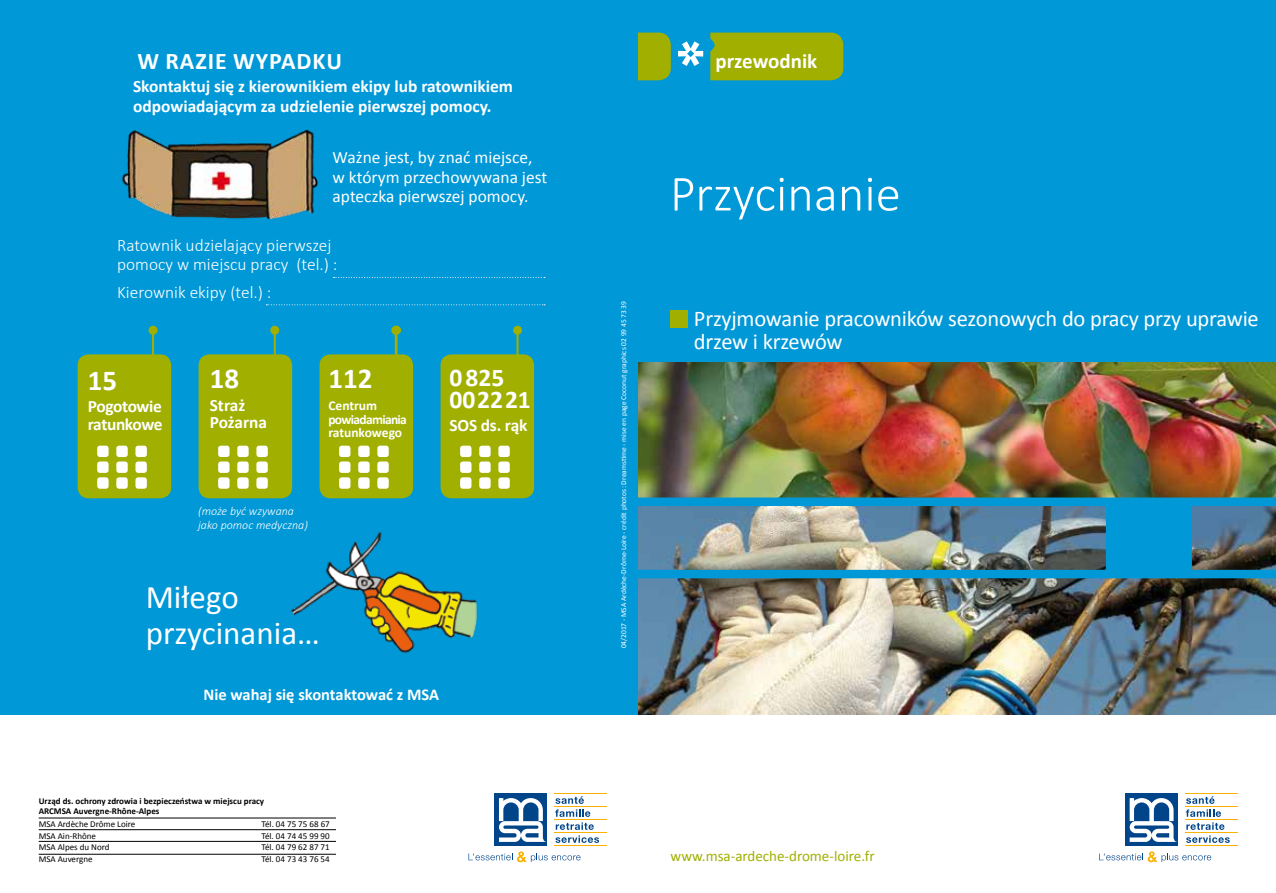
<style>
.page{position:relative;width:1276px;height:893px;background:#fff}
.page>*{position:absolute;margin:0;border:0;box-sizing:border-box;transform-origin:0 0}
.t1{font:300 51px "Calibri";color:#fff}
.t2{font:33px/36px "Calibri";color:#fff}
.t3{font:700 28.95px "Calibri";color:#fff}
.t4{font:700 25.5px/22.8px "Calibri";color:#fff}
.t5{font:700 23.85px "Calibri";letter-spacing:.04em;color:#fff}
.t6{font:22.5px/22.5px "Calibri";letter-spacing:-.01em;color:#fff}
.t7{font:700 21px "Calibri";color:#fff}
.t8{font:700 17.4px/19.5px "Calibri";color:#fff}
.t9{font:300 17.4px/19.5px "Calibri";color:#fff}
.t10{font:17.4px/19.6px "Calibri";color:#fff}
.t11{font:700 17.4px/17.4px "Calibri";letter-spacing:-.02em;color:#fff}
.t12{font:700 16.5px "Calibri";color:#fff}
.t13{font:15px "Calibri";color:#a0af00}
.t14{font:700 13.5px/13.5px "Calibri";letter-spacing:-.015em;color:#fff}
.t15{font:italic 300 12px/13.5px "Calibri";color:#fff}
.t16{font:9px "Calibri";color:#000}
.t17{font:700 9px/10.2px "Calibri";color:#000}
.t18{font:7.5px "Calibri";color:#fff}
</style>
<div class="page">
<img style="left:638px;top:361px;width:638px;height:136px">
<div style="left:638px;top:0;width:638px;height:361px;background:#0098d7"></div>
<img style="left:638px;top:578px;width:638px;height:137px">
<div style="left:710px;top:33px;width:133px;height:47px;background:#a0af00"></div>
<div style="left:638px;top:33px;width:33px;height:47px;background:#a0af00"></div>
<svg style="left:678px;top:41px;width:25px;height:25px"></svg>
<img style="left:638px;top:497px;width:638px;height:81px">
<div style="left:0;top:0;width:638px;height:715px;background:#0098d7"></div>
<svg style="left:555px;top:796px;width:44px;height:47px"></svg>
<hr style="left:554px;top:794px;width:53px;height:1px;background:#f9b200">
<hr style="left:554px;top:807px;width:53px;height:1px;background:#f9b200">
<hr style="left:554px;top:820px;width:53px;height:1px;background:#f9b200">
<hr style="left:554px;top:833px;width:53px;height:1px;background:#f9b200">
<hr style="left:554px;top:846px;width:53px;height:1px;background:#f9b200">
<div style="left:494px;top:794px;width:53px;height:52px;background:#00448a"></div>
<svg style="left:499px;top:798px;width:47px;height:44px"></svg>
<svg style="left:468px;top:851px;width:112px;height:11px"></svg>
<svg style="left:1186px;top:796px;width:43px;height:47px"></svg>
<hr style="left:1185px;top:794px;width:52px;height:1px;background:#f9b200">
<hr style="left:1185px;top:807px;width:52px;height:1px;background:#f9b200">
<hr style="left:1185px;top:820px;width:52px;height:1px;background:#f9b200">
<hr style="left:1185px;top:833px;width:52px;height:1px;background:#f9b200">
<hr style="left:1185px;top:846px;width:52px;height:1px;background:#f9b200">
<div style="left:1125px;top:794px;width:53px;height:52px;background:#00448a"></div>
<svg style="left:1129px;top:798px;width:48px;height:44px"></svg>
<svg style="left:1099px;top:851px;width:112px;height:11px"></svg>
<img style="left:290px;top:532px;width:187px;height:121px">
<img style="left:121px;top:129px;width:197px;height:91px">
<svg style="left:333px;top:277px;width:212px;height:1px"></svg>
<svg style="left:266px;top:304px;width:279px;height:1px"></svg>
<hr style="left:39px;top:818px;width:297px;height:1px;background:#000">
<hr style="left:39px;top:829px;width:297px;height:1px;background:#000">
<hr style="left:39px;top:841px;width:297px;height:1px;background:#000">
<hr style="left:39px;top:854px;width:297px;height:1px;background:#000">
<div style="left:78px;top:354px;width:93px;height:144px;background:#a0af00;border-radius:11px"></div>
<div style="left:199px;top:354px;width:93px;height:144px;background:#a0af00;border-radius:11px"></div>
<div style="left:319px;top:354px;width:94px;height:144px;background:#a0af00;border-radius:11px"></div>
<div style="left:440px;top:354px;width:94px;height:144px;background:#a0af00;border-radius:11px"></div>
<div style="left:97px;top:446px;width:12px;height:11px;background:#fff;border-radius:3px"></div>
<div style="left:116px;top:446px;width:12px;height:11px;background:#fff;border-radius:3px"></div>
<div style="left:135px;top:446px;width:12px;height:11px;background:#fff;border-radius:3px"></div>
<div style="left:97px;top:461px;width:12px;height:12px;background:#fff;border-radius:3px"></div>
<div style="left:116px;top:461px;width:12px;height:12px;background:#fff;border-radius:3px"></div>
<div style="left:135px;top:461px;width:12px;height:12px;background:#fff;border-radius:3px"></div>
<div style="left:97px;top:477px;width:12px;height:12px;background:#fff;border-radius:3px"></div>
<div style="left:116px;top:477px;width:12px;height:12px;background:#fff;border-radius:3px"></div>
<div style="left:135px;top:477px;width:12px;height:12px;background:#fff;border-radius:3px"></div>
<div style="left:218px;top:446px;width:11px;height:11px;background:#fff;border-radius:3px"></div>
<div style="left:237px;top:446px;width:12px;height:11px;background:#fff;border-radius:3px"></div>
<div style="left:256px;top:446px;width:12px;height:11px;background:#fff;border-radius:3px"></div>
<div style="left:218px;top:461px;width:11px;height:12px;background:#fff;border-radius:3px"></div>
<div style="left:237px;top:461px;width:12px;height:12px;background:#fff;border-radius:3px"></div>
<div style="left:256px;top:461px;width:12px;height:12px;background:#fff;border-radius:3px"></div>
<div style="left:218px;top:477px;width:11px;height:12px;background:#fff;border-radius:3px"></div>
<div style="left:237px;top:477px;width:12px;height:12px;background:#fff;border-radius:3px"></div>
<div style="left:256px;top:477px;width:12px;height:12px;background:#fff;border-radius:3px"></div>
<div style="left:339px;top:446px;width:11px;height:11px;background:#fff;border-radius:3px"></div>
<div style="left:358px;top:446px;width:12px;height:11px;background:#fff;border-radius:3px"></div>
<div style="left:377px;top:446px;width:12px;height:11px;background:#fff;border-radius:3px"></div>
<div style="left:460px;top:446px;width:11px;height:11px;background:#fff;border-radius:3px"></div>
<div style="left:479px;top:446px;width:11px;height:11px;background:#fff;border-radius:3px"></div>
<div style="left:498px;top:446px;width:12px;height:11px;background:#fff;border-radius:3px"></div>
<div style="left:339px;top:461px;width:11px;height:12px;background:#fff;border-radius:3px"></div>
<div style="left:358px;top:461px;width:12px;height:12px;background:#fff;border-radius:3px"></div>
<div style="left:377px;top:461px;width:12px;height:12px;background:#fff;border-radius:3px"></div>
<div style="left:460px;top:461px;width:11px;height:12px;background:#fff;border-radius:3px"></div>
<div style="left:479px;top:461px;width:11px;height:12px;background:#fff;border-radius:3px"></div>
<div style="left:498px;top:461px;width:12px;height:12px;background:#fff;border-radius:3px"></div>
<div style="left:339px;top:477px;width:11px;height:12px;background:#fff;border-radius:3px"></div>
<div style="left:358px;top:477px;width:12px;height:12px;background:#fff;border-radius:3px"></div>
<div style="left:377px;top:477px;width:12px;height:12px;background:#fff;border-radius:3px"></div>
<div style="left:460px;top:477px;width:11px;height:12px;background:#fff;border-radius:3px"></div>
<div style="left:479px;top:477px;width:11px;height:12px;background:#fff;border-radius:3px"></div>
<div style="left:498px;top:477px;width:12px;height:12px;background:#fff;border-radius:3px"></div>
<hr style="left:152px;top:332px;width:2px;height:27px;background:#a0af00">
<div style="left:148px;top:326px;width:10px;height:9px;background:#a0af00;border-radius:50%"></div>
<hr style="left:274px;top:332px;width:2px;height:27px;background:#a0af00">
<div style="left:270px;top:326px;width:9px;height:9px;background:#a0af00;border-radius:50%"></div>
<hr style="left:395px;top:332px;width:2px;height:27px;background:#a0af00">
<hr style="left:516px;top:332px;width:2px;height:27px;background:#a0af00">
<div style="left:392px;top:326px;width:9px;height:9px;background:#a0af00;border-radius:50%"></div>
<div style="left:513px;top:326px;width:9px;height:9px;background:#a0af00;border-radius:50%"></div>
<div style="left:670px;top:310px;width:17px;height:18px;background:#a0af00"></div>
<h3 class="t5" style="left:137px;top:44px;width:206px">W RAZIE WYPADKU</h3>
<h3 class="t8" style="left:133px;top:76px;width:381px">Skontaktuj się z kierownikiem ekipy lub ratownikiem odpowiadającym za udzielenie pierwszej pomocy.</h3>
<h3 class="t10" style="left:333px;top:147px;width:216px">Ważne jest, by znać miejsce, w którym przechowywana jest apteczka pierwszej pomocy.</h3>
<h3 class="t9" style="left:117px;top:235px;width:222px">Ratownik udzielający pierwszej pomocy w miejscu pracy (tel.) :</h3>
<h3 class="t9" style="left:117px;top:283px;width:156px">Kierownik ekipy (tel.) :</h3>
<h3 class="t3" style="left:88px;top:359px;width:31px">15</h3>
<h3 class="t11" style="left:88px;top:397px;width:76px">Pogotowie ratunkowe</h3>
<h3 class="t3" style="left:210px;top:358px;width:31px">18</h3>
<h3 class="t8" style="left:210px;top:396px;width:59px;line-height:17.4px">Straż<br>Pożarna</h3>
<h3 class="t3" style="left:328px;top:358px;width:45px">112</h3>
<h3 class="t14" style="left:328px;top:398px;width:80px">Centrum powiadamiania ratunkowego</h3>
<h3 class="t4" style="left:449px;top:365px;width:83px">0 825<br>00 22 21</h3>
<h3 class="t8" style="left:449px;top:415px;width:80px">SOS ds. rąk</h3>
<h3 class="t15" style="left:198px;top:505px;width:111px">(może być wzywana jako pomoc medyczna)</h3>
<h2 class="t2" style="left:146px;top:578px;width:176px">Miłego przycinania…</h2>
<h3 class="t12" style="left:203px;top:683px;width:237px">Nie wahaj się skontaktować z MSA</h3>
<p class="t17" style="left:39px;top:795px;width:227px">Urząd ds. ochrony zdrowia i bezpieczeństwa w miejscu pracy<br>ARCMSA Auvergne-Rhône-Alpes</p>
<p class="t16" style="left:39px;top:818px;width:98px">MSA Ardèche Drôme Loire</p>
<p class="t16" style="left:261px;top:818px;width:70px">Tél. 04 75 75 68 67</p>
<p class="t16" style="left:39px;top:830px;width:59px">MSA Ain-Rhône</p>
<p class="t16" style="left:261px;top:830px;width:70px">Tél. 04 74 45 99 90</p>
<p class="t16" style="left:39px;top:842px;width:72px">MSA Alpes du Nord</p>
<p class="t16" style="left:261px;top:842px;width:70px">Tél. 04 79 62 87 71</p>
<p class="t16" style="left:39px;top:853px;width:55px">MSA Auvergne</p>
<p class="t16" style="left:261px;top:853px;width:70px">Tél. 04 73 43 76 54</p>
<p class="t18" style="left:619px;top:648px;width:349px;rotate:-90deg">04/2017 - MSA Ardèche-Drôme-Loire - crédit photos: Dreamstime - mise en page Coconut graphics 02 99 45 73 39</p>
<h3 class="t7" style="left:715px;top:46px;width:103px">przewodnik</h3>
<h1 class="t1" style="left:670px;top:162px;width:232px">Przycinanie</h1>
<h3 class="t6" style="left:694px;top:306px;width:566px">Przyjmowanie pracowników sezonowych do pracy przy uprawie drzew i krzewów</h3>
<h3 class="t13" style="left:670px;top:846px;width:205px">www.msa-ardeche-drome-loire.fr</h3>
</div>
